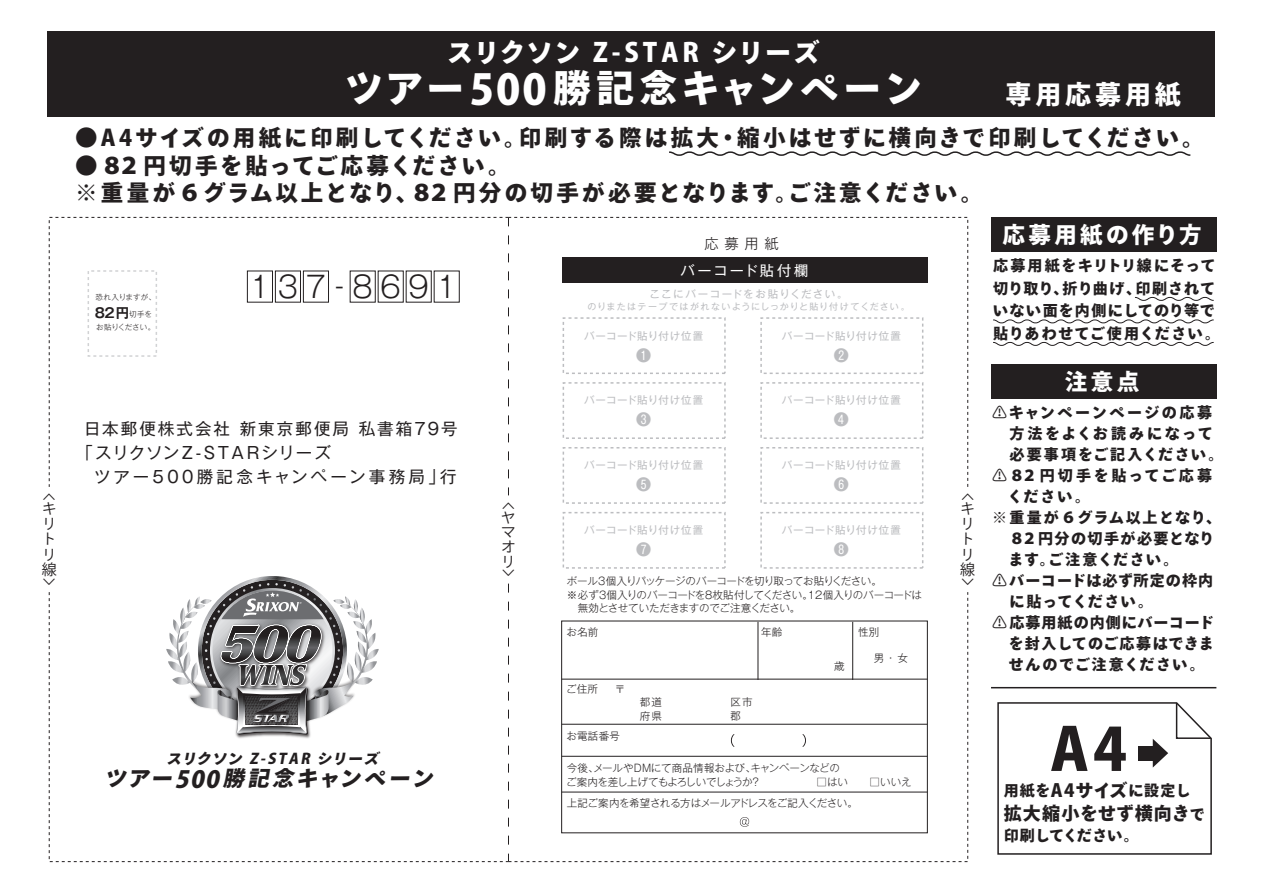
<style>
.page{position:relative;width:1263px;height:893px;background:#fff}
.page>*{position:absolute;margin:0;border:0;box-sizing:border-box;transform-origin:0 0}
.t1{font:900 58.35px "Ryo Gothic Plus N";color:#231f20}
.t2{font:900 37.65px "Ryo Gothic Plus N";letter-spacing:.105em;color:#fff}
.t3{font:300 29.4px "Gothic MB101 Upr";letter-spacing:.265em;color:#231f20}
.t4{font:900 25.95px "Ryo Gothic Plus N";letter-spacing:.065em;color:#fff}
.t5{font:900 25.95px "Ryo Gothic Plus N";letter-spacing:.15em;color:#fff}
.t6{font:900 22.5px/27.5px "Ryo Gothic Plus N";letter-spacing:.11em;color:#231f20}
.t7{font:900 22.5px "Ryo Gothic Plus N";letter-spacing:.15em;color:#fff}
.t8{font:italic 900 21.15px "Ryo Gothic Plus N";color:#231f20}
.t9{font:900 18px "Ryo Gothic Plus N";letter-spacing:.04em;color:#231f20}
.t10{font:16.5px/24px "Gothic MB101 Upr";letter-spacing:.125em;color:#231f20}
.t11{font:16.5px "Gothic MB101 Upr";letter-spacing:.195em;color:#231f20}
.t12{font:900 15px/22.5px "Ryo Gothic Plus N";letter-spacing:.075em;color:#231f20}
.t13{font:900 15px "Ryo Gothic Plus N";letter-spacing:.1em;color:#231f20}
.t14{font:900 15px "Ryo Gothic Plus N";letter-spacing:.175em;color:#231f20}
.t15{font:15px/15.1px "Ryo Gothic Plus N";color:#231f20}
.t16{font:900 15px "Ryo Gothic Plus N";letter-spacing:.11em;color:#231f20}
.t17{font:900 15px "Ryo Gothic Plus N";letter-spacing:.16em;color:#231f20}
.t18{font:900 15px "Ryo Gothic Plus N";letter-spacing:.01em;color:#231f20}
.t19{font:15px "Gothic MB101 Upr";color:#bcbdc0}
.t20{font:italic 900 14.55px "Ryo Gothic Plus N";color:#231f20}
.t21{font:14.25px "Gothic MB101 Upr";letter-spacing:.145em;color:#fff}
.t22{font:300 14.25px "Gothic MB101 Upr";color:#231f20}
.t23{font:700 13.5px "Gothic MB101 Upr De";color:#231f20}
.t24{font:300 10.5px/13.5px "Gothic MB101 Upr";letter-spacing:-.03em;color:#231f20}
.t25{font:300 10.5px/13.5px "Gothic MB101 Upr";letter-spacing:-.05em;color:#231f20}
.t26{font:10.5px "Gothic MB101 Upr";letter-spacing:.045em;color:#bcbdc0}
.t27{font:10.5px "Gothic MB101 Upr";letter-spacing:.125em;color:#bcbdc0}
.t28{font:300 10.5px "Koz Go Pr 6 N";color:#231f20}
.t29{font:9px "Gothic MB101 Upr";letter-spacing:.125em;color:#bcbdc0}
.t30{font:300 7.5px "Gothic MB101 Upr";letter-spacing:-.005em;color:#231f20}
.s1{font-size:41.85px}
.s2{font-family:"Gen Ei Antique P M";font-weight:400}
.s3{font-family:"Gothic MB101 Upr";font-weight:300;font-size:7.5px}
.s4{font-size:23.4px}
.s5{font-family:"Koz Go Pr 6 N"}
.s6{font-size:18px}
.s7{font-size:15px}
</style>
<div class="page">
<div style="left:48px;top:31px;width:1167px;height:85px;background:#231f20"></div>
<svg style="left:669px;top:151px;width:522px;height:5px"></svg>
<div style="left:991px;top:217px;width:225px;height:34px;background:#231f20"></div>
<div style="left:991px;top:365px;width:225px;height:34px;background:#231f20"></div>
<svg style="left:997px;top:702px;width:215px;height:153px"></svg>
<svg style="left:1134px;top:297px;width:80px;height:4px"></svg>
<svg style="left:993px;top:319px;width:221px;height:5px"></svg>
<svg style="left:993px;top:342px;width:221px;height:4px"></svg>
<hr style="left:991px;top:687px;width:225px;height:1px;background:#231f20">
<div style="left:563px;top:447px;width:163px;height:57px;border:2px dashed #bcbdc0"></div>
<div style="left:760px;top:447px;width:163px;height:57px;border:2px dashed #bcbdc0"></div>
<div style="left:563px;top:512px;width:163px;height:57px;border:2px dashed #bcbdc0"></div>
<div style="left:760px;top:512px;width:163px;height:57px;border:2px dashed #bcbdc0"></div>
<svg style="left:228px;top:576px;width:89px;height:15px"></svg>
<svg style="left:48px;top:217px;width:460px;height:270px"></svg>
<svg style="left:48px;top:591px;width:460px;height:271px"></svg>
<svg style="left:509px;top:592px;width:459px;height:270px"></svg>
<svg style="left:509px;top:217px;width:459px;height:271px"></svg>
<svg style="left:508px;top:584px;width:1px;height:278px"></svg>
<svg style="left:508px;top:217px;width:1px;height:278px"></svg>
<p class="t15" style="left:56px;top:493px;width:9px;rotate:90deg">&lt;</p>
<p class="t15" style="left:42px;top:502px;width:16px">キリトリ線</p>
<p class="t15" style="left:56px;top:578px;width:9px;rotate:90deg">&gt;</p>
<h3 class="t4" style="left:447px;top:36px;width:374px">スリクソン Z-STAR シリーズ</h3>
<h2 class="t2" style="left:345px;top:63px;width:579px">ツアー<span class="s1">500</span>勝記念キャンペーン</h2>
<h3 class="t5" style="left:1005px;top:78px;width:177px">専用応募用紙</h3>
<h3 class="t6" style="left:75px;top:126px;width:1131px">●A4サイズの用紙に印刷してください。印刷する際は拡大・縮小はせずに横向きで印刷してください。</h3>
<h3 class="t6" style="left:75px;top:153px;width:910px">●８２円切手を貼ってご応募ください。<br>※重量が６グラム以上となり、８２円分の切手が必要となります。ご注意ください。</h3>
<h3 class="t7" style="left:1002px;top:220px;width:200px">応募用紙の作り方</h3>
<p class="t12" style="left:993px;top:255px;width:229px">応募用紙をキリトリ線にそって切り取り、折り曲げ、印刷されていない面を内側にしてのり等で貼りあわせてご使用ください。</p>
<h3 class="t7" style="left:1065px;top:367px;width:76px">注意点</h3>
<p class="t17" style="left:992px;top:403px;width:222px"><span class="s2">⚠</span>キャンペーンページの応募</p>
<p class="t14" style="left:1009px;top:424px;width:205px">方法をよくお読みになって</p>
<p class="t16" style="left:992px;top:445px;width:233px">　必要事項をご記入ください。</p>
<p class="t14" style="left:992px;top:466px;width:221px"><span class="s2">⚠</span>８２円切手を貼ってご応募</p>
<p class="t12" style="left:1008px;top:487px;width:84px">ください。</p>
<p class="t12" style="left:992px;top:508px;width:230px">※重量が６グラム以上となり、</p>
<p class="t13" style="left:1009px;top:529px;width:206px">８２円分の切手が必要となり</p>
<p class="t12" style="left:992px;top:550px;width:188px">　ます。ご注意ください。</p>
<p class="t12" style="left:992px;top:571px;width:223px"><span class="s2">⚠</span>バーコードは必ず所定の枠内</p>
<p class="t12" style="left:992px;top:592px;width:162px">　に貼ってください。</p>
<p class="t12" style="left:992px;top:613px;width:223px"><span class="s2">⚠</span>応募用紙の内側にバーコード</p>
<p class="t12" style="left:1009px;top:634px;width:206px">を封入してのご応募はできま</p>
<p class="t13" style="left:992px;top:655px;width:214px">　せんのでご注意ください。</p>
<p class="t22" style="left:705px;top:232px;width:76px">応募用紙</p>
<p class="t21" style="left:681px;top:259px;width:129px">バーコード貼付欄</p>
<p class="t27" style="left:649px;top:285px;width:200px">ここにバーコードをお貼りください。</p>
<p class="t29" style="left:587px;top:299px;width:324px">のりまたはテープではがれないようにしっかりと貼り付けてください。</p>
<h3 class="t3" style="left:250px;top:262px;width:208px">137 8691</h3>
<h3 class="t3" style="left:335px;top:261px;width:11px">-</h3>
<p class="t30" style="left:96px;top:291px;width:62px">恐れ入りますが、</p>
<p class="t23" style="left:95px;top:301px;width:59px">82円<span class="s3">切手を</span></p>
<p class="t30" style="left:96px;top:321px;width:60px">お貼りください。</p>
<p class="t26" style="left:584px;top:327px;width:121px">バーコード貼り付け位置</p>
<p class="t19" style="left:636px;top:342px;width:16px">❶</p>
<p class="t26" style="left:782px;top:327px;width:121px">バーコード貼り付け位置</p>
<p class="t19" style="left:834px;top:342px;width:16px">❷</p>
<p class="t26" style="left:584px;top:392px;width:121px">バーコード貼り付け位置</p>
<p class="t19" style="left:636px;top:407px;width:16px">❸</p>
<p class="t26" style="left:782px;top:392px;width:121px">バーコード貼り付け位置</p>
<p class="t19" style="left:834px;top:407px;width:16px">❹</p>
<p class="t10" style="left:77px;top:416px;width:382px;text-indent:8px">日本郵便株式会社 新東京郵便局 私書箱79号「スリクソンZ-STARシリーズ</p>
<p class="t11" style="left:94px;top:463px;width:364px">ツアー500勝記念キャンペーン事務局」行</p>
<p class="t26" style="left:584px;top:457px;width:121px">バーコード貼り付け位置</p>
<p class="t19" style="left:636px;top:472px;width:16px">❺</p>
<p class="t26" style="left:782px;top:457px;width:121px">バーコード貼り付け位置</p>
<p class="t19" style="left:834px;top:472px;width:16px">❻</p>
<p class="t15" style="left:974px;top:493px;width:9px;rotate:90deg">&lt;</p>
<p class="t15" style="left:960px;top:502px;width:16px">キリトリ線</p>
<p class="t15" style="left:974px;top:578px;width:9px;rotate:90deg">&gt;</p>
<p class="t15" style="left:515px;top:502px;width:9px;rotate:90deg">&lt;</p>
<p class="t15" style="left:501px;top:511px;width:15px;line-height:14.5px;text-align:justify">ヤマオリ</p>
<p class="t15" style="left:515px;top:569px;width:9px;rotate:90deg">&gt;</p>
<p class="t26" style="left:584px;top:521px;width:121px">バーコード貼り付け位置</p>
<p class="t19" style="left:636px;top:537px;width:16px">❼</p>
<p class="t26" style="left:782px;top:521px;width:121px">バーコード貼り付け位置</p>
<p class="t19" style="left:834px;top:537px;width:16px">❽</p>
<p class="t25" style="left:567px;top:574px;width:357px">ボール3個入りパッケージのバーコードを切り取ってお貼りください。<br>※必ず3個入りのバーコードを8枚貼付してください。12個入りのバーコードは　無効とさせていただきますのでご注意ください。</p>
<p class="t24" style="left:567px;top:625px;width:33px">お名前</p>
<p class="t24" style="left:761px;top:625px;width:23px">年齢</p>
<p class="t24" style="left:858px;top:625px;width:23px">性別</p>
<p class="t24" style="left:874px;top:651px;width:36px">男 ・ 女</p>
<p class="t24" style="left:834px;top:659px;width:12px">歳</p>
<p class="t20" style="left:166px;top:749px;width:217px">スリクソン Z-STAR シリーズ</p>
<h3 class="t8" style="left:105px;top:765px;width:335px">ツアー<span class="s4">500</span>勝記念キャンペーン</h3>
<p class="t24" style="left:566px;top:682px;width:33px">ご住所</p>
<p class="t24" style="left:567px;top:728px;width:55px">お電話番号</p>
<p class="t24" style="left:566px;top:761px;width:275px">今後、メールやDMにて商品情報および、キャンペーンなどのご案内を差し上げてもよろしいでしょうか？</p>
<p class="t24" style="left:567px;top:796px;width:293px">上記ご案内を希望される方はメールアドレスをご記入ください。</p>
<p class="t28" style="left:615px;top:683px;width:12px">〒</p>
<p class="t24" style="left:640px;top:695px;width:24px">都道府県</p>
<p class="t24" style="left:730px;top:695px;width:24px">区市郡</p>
<p class="t24" style="left:817px;top:774px;width:96px"><span class="s5">□</span>はい　　<span class="s5">□</span>いいえ</p>
<h1 class="t1" style="left:1050px;top:711px;width:78px">A4</h1>
<p class="t12" style="left:1004px;top:781px;width:189px">用紙を<span class="s6">A4サイズ</span>に設定し</p>
<p class="t9" style="left:1004px;top:802px;width:203px">拡大縮小をせず横向き<span class="s7">で</span></p>
<p class="t18" style="left:1004px;top:826px;width:136px">印刷してください。</p>
</div>
